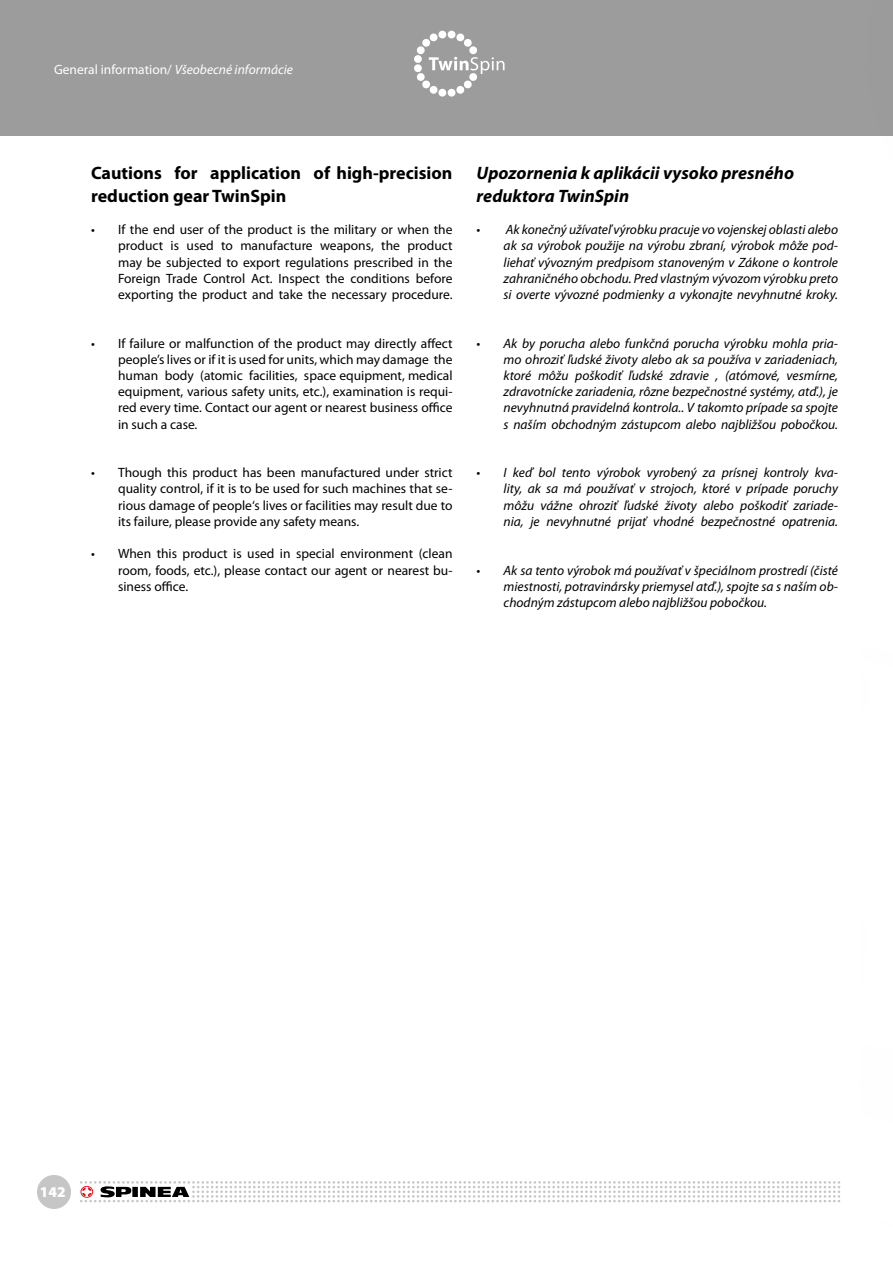
<style>
.page{position:relative;width:893px;height:1263px;background:#fff}
.page>*{position:absolute;margin:0;border:0;box-sizing:border-box;transform-origin:0 0}
.t1{font:700 18px/22.5px "Myriad Pro";color:#000}
.t2{font:italic 700 18px/22.5px "Myriad Pro";color:#000}
.t3{font:900 15px "Myriad Pro";color:#fff}
.t4{font:italic 13.5px/16.2px "Myriad Pro";color:#000;text-align:justify}
.t5{font:13.5px/16.2px "Myriad Pro";color:#000;text-align:justify}
.t6{font:13.5px "Myriad Pro";color:#fff}
.s1{font-style:italic}
</style>
<div class="page">
<div style="left:0;top:0;width:893px;height:136px;background:#9c9c9c"></div>
<div style="left:37px;top:1175px;width:34px;height:34px;background:#c6c6c6;border-radius:50%"></div>
<svg style="left:80px;top:1181px;width:760px;height:21px"></svg>
<div style="left:414px;top:55px;width:8px;height:8px;background:#fff;border-radius:50%"></div>
<svg style="left:438px;top:88px;width:9px;height:9px"></svg>
<svg style="left:447px;top:88px;width:9px;height:9px"></svg>
<svg style="left:416px;top:33px;width:89px;height:61px"></svg>
<svg style="left:447px;top:31px;width:9px;height:8px"></svg>
<div style="left:438px;top:31px;width:9px;height:8px;background:#fff;border-radius:50%"></div>
<p class="t6" style="left:54px;top:61px;width:240px">General information/ <span class="s1">Všeobecné informácie</span></p>
<h1 class="t1" style="left:91px;top:161px;width:363px">Cautions for application of high-precision reduction gear TwinSpin</h1>
<p class="t5" style="left:118px;top:221px;width:336px;text-indent:-27px">• If the end user of the product is the military or when the product is used to manufacture weapons, the product may be subjected to export regulations prescribed in the Foreign Trade Control Act. Inspect the conditions before exporting the product and take the necessary procedure.</p>
<p class="t5" style="left:118px;top:335px;width:336px;text-indent:-27px">• If failure or malfunction of the product may directly affect people’s lives or if it is used for units, which may damage the human body (atomic facilities, space equipment, medical equipment, various safety units, etc.), examination is requi&shy;red every time. Contact our agent or nearest business office in such a case.</p>
<p class="t5" style="left:118px;top:464px;width:336px;text-indent:-27px">• Though this product has been manufactured under strict quality control, if it is to be used for such machines that se&shy;rious damage of people‘s lives or facilities may result due to its failure, please provide any safety means.</p>
<p class="t5" style="left:118px;top:545px;width:336px;text-indent:-27px">• When this product is used in special environment (clean room, foods, etc.), please contact our agent or nearest bu&shy;siness office.</p>
<h1 class="t2" style="left:477px;top:161px;width:319px">Upozornenia k aplikácii vysoko presného reduktora TwinSpin</h1>
<p class="t4" style="left:504px;top:221px;width:336px;text-indent:-27px">• Ak konečný užívateľ výrobku pracuje vo vojenskej oblasti alebo ak sa výrobok použije na výrobu zbraní, výrobok môže pod&shy;liehať vývozným predpisom stanoveným v Zákone o kontrole zahraničného obchodu. Pred vlastným vývozom výrobku preto si overte vývozné podmienky a vykonajte nevyhnutné kroky.</p>
<p class="t4" style="left:504px;top:335px;width:336px;text-indent:-27px">• Ak by porucha alebo funkčná porucha výrobku mohla pria&shy;mo ohroziť ľudské životy alebo ak sa používa v zariadeniach, ktoré môžu poškodiť ľudské zdravie , (atómové, vesmírne, zdravotnícke zariadenia, rôzne bezpečnostné systémy, atď.), je nevyhnutná pravidelná kontrola.. V takomto prípade sa spojte s naším obchodným zástupcom alebo najbližšou pobočkou.</p>
<p class="t4" style="left:504px;top:464px;width:336px;text-indent:-27px">• I keď bol tento výrobok vyrobený za prísnej kontroly kva&shy;lity, ak sa má používať v strojoch, ktoré v prípade poruchy môžu vážne ohroziť ľudské životy alebo poškodiť zariade&shy;nia, je nevyhnutné prijať vhodné bezpečnostné opatrenia.</p>
<p class="t4" style="left:504px;top:562px;width:336px;text-indent:-27px">• Ak sa tento výrobok má používať v špeciálnom prostredí (čisté miestnosti, potravinársky priemysel atď.), spojte sa s naším ob&shy;chodným zástupcom alebo najbližšou pobočkou.</p>
<p class="t3" style="left:40px;top:1183px;width:27px">142</p>
</div>
